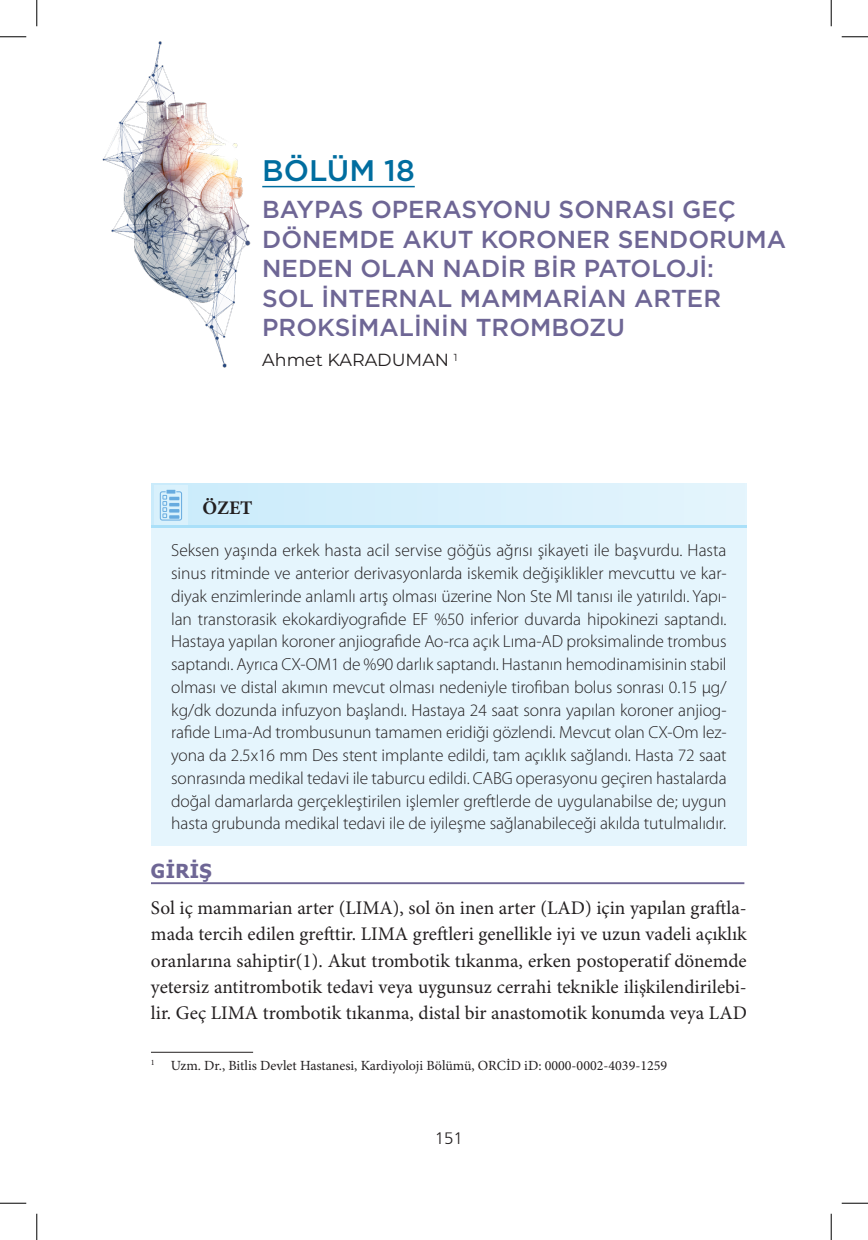
<style>
.page{position:relative;width:868px;height:1240px;background:#fff}
.page>*{position:absolute;margin:0;border:0;box-sizing:border-box;transform-origin:0 0}
.Bölüm{font:500 29.75px "Gotham";color:#006d9f}
.Bölüm_Başlık{font:500 24.5px/29.4px "Gotham";color:#6e6695}
.duzyazi_2{font:19.25px/26.2px "Minion Pro";letter-spacing:-.005em;color:#231f20;text-align:justify}
.baslık_1{font:700 19.25px "Tahoma";color:#6e6695}
.t1{font:700 19.25px "Minion Pro";color:#231f20}
.Özet_Yazı{font:300 17.5px/22.8px "Myriad Pro";letter-spacing:-.005em;color:#231f20;text-align:justify}
.YAZAR{font:100 17.5px "Montserrat";color:#231f20}
.t2{font:17.5px "Frugal Normal Tr";color:#231f20}
.dipnot{font:14px "Minion Pro";color:#231f20}
</style>
<div class="page">
<img style="left:102px;top:41px;width:149px;height:327px">
<hr style="left:151px;top:1051px;width:102px;height:1px;background:#231f20">
<div style="left:151px;top:527px;width:595px;height:318px;background:#e5f5fd"></div>
<hr style="left:262px;top:186px;width:152px;height:1px;background:#006d9f">
<hr style="left:151px;top:882px;width:593px;height:2px;background:#6e6695">
<div style="left:151px;top:483px;width:595px;height:44px;background:#d8f0fc"></div>
<hr style="left:151px;top:525px;width:595px;height:2px;background:#aae0f9">
<svg style="left:0;top:36px;width:26px;height:1px"></svg>
<svg style="left:841px;top:36px;width:26px;height:1px"></svg>
<svg style="left:0;top:1202px;width:26px;height:1px"></svg>
<svg style="left:841px;top:1202px;width:26px;height:1px"></svg>
<svg style="left:36px;top:0;width:1px;height:26px"></svg>
<svg style="left:36px;top:1213px;width:1px;height:26px"></svg>
<svg style="left:830px;top:0;width:1px;height:26px"></svg>
<svg style="left:830px;top:1213px;width:1px;height:26px"></svg>
<p class="Bölüm" style="left:262px;top:151px;width:154px">BÖLÜM 18</p>
<p class="Bölüm_Başlık" style="left:262px;top:195px;width:525px">BAYPAS OPERASYONU SONRASI GEÇ<br>DÖNEMDE AKUT KORONER SENDORUMA<br>NEDEN OLAN NADIR BIR PATOLOJI:<br>SOL İ NTERNAL MAMMARIAN ARTER<br>PROKSIMALININ TROMBOZU</p>
<p class="YAZAR" style="left:262px;top:348px;width:196px">Ahmet KARADUMAN <sup>1</sup></p>
<p class="t1" style="left:202px;top:494px;width:52px">ÖZET</p>
<p class="Özet_Yazı" style="left:171px;top:539px;width:557px">Seksen yaşında erkek hasta acil servise göğüs ağrısı şikayeti ile başvurdu. Hasta sinus ritminde ve anterior derivasyonlarda iskemik değişiklikler mevcuttu ve kar&shy;diyak enzimlerinde anlamlı artış olması üzerine Non Ste MI tanısı ile yatırıldı. Yapı&shy;lan transtorasik ekokardiyografide EF %50 inferior duvarda hipokinezi saptandı.<br>Hastaya yapılan koroner anjiografide Ao-rca açık Lıma-AD proksimalinde trombus saptandı. Ayrıca CX-OM1 de %90 darlık saptandı. Hastanın hemodinamisinin stabil olması ve distal akımın mevcut olması nedeniyle tirofiban bolus sonrası 0.15 μg/ kg/dk dozunda infuzyon başlandı. Hastaya 24 saat sonra yapılan koroner anjiog&shy;rafide Lıma-Ad trombusunun tamamen eridiği gözlendi. Mevcut olan CX-Om lez&shy;yona da 2.5x16 mm Des stent implante edildi, tam açıklık sağlandı. Hasta 72 saat sonrasında medikal tedavi ile taburcu edildi. CABG operasyonu geçiren hastalarda doğal damarlarda gerçekleştirilen işlemler greftlerde de uygulanabilse de; uygun hasta grubunda medikal tedavi ile de iyileşme sağlanabileceği akılda tutulmalıdır.</p>
<p class="baslık_1" style="left:151px;top:857px;width:62px">GIRIŞ</p>
<p class="duzyazi_2" style="left:151px;top:895px;width:597px">Sol iç mammarian arter (LIMA), sol ön inen arter (LAD) için yapılan graftla&shy;mada tercih edilen grefttir. LIMA greftleri genellikle iyi ve uzun vadeli açıklık oranlarına sahiptir(1). Akut trombotik tıkanma, erken postoperatif dönemde yetersiz antitrombotik tedavi veya uygunsuz cerrahi teknikle ilişkilendirilebi&shy;lir. Geç LIMA trombotik tıkanma, distal bir anastomotik konumda veya LAD</p>
<p class="dipnot" style="left:151px;top:1056px;width:517px"><sup>1</sup> Uzm. Dr., Bitlis Devlet Hastanesi, Kardiyoloji Bölümü, ORCİD iD: 0000-0002-4039-1259</p>
<p class="t2" style="left:434px;top:1128px;width:30px">151</p>
</div>
